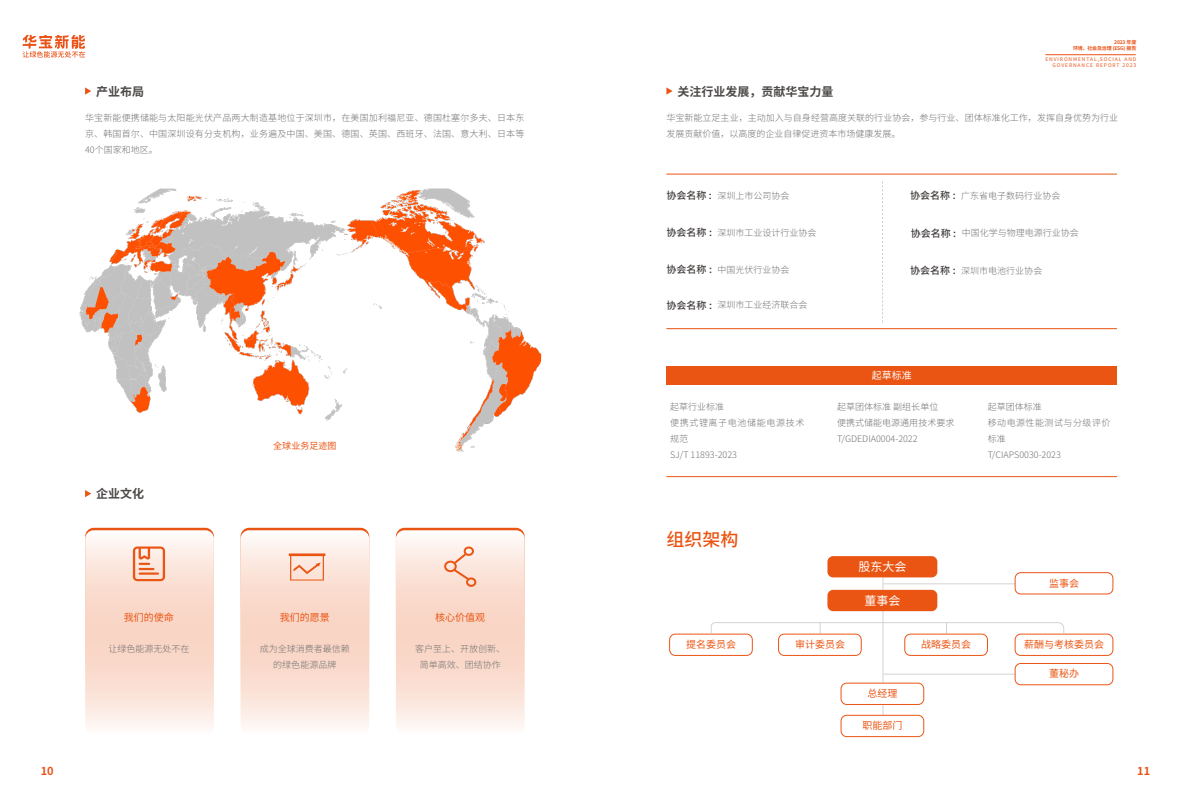
<style>
.page{position:relative;width:1191px;height:808px;background:#fff}
.page>*{position:absolute;margin:0;border:0;box-sizing:border-box;transform-origin:0 0}
.t1{font:500 18px "Source Han Sans CN";color:#ea5514}
.t2{font:700 12px "Source Han Sans CN";color:#4c4948}
.t3{font:12px "Source Han Sans CN";color:#fff}
.t4{font:700 11px "Source Han Sans CN";color:#ea5217}
.t5{font:10px "Source Han Sans CN";color:#ea5514}
.t6{font:500 10px "Source Han Sans CN";color:#3e3a39}
.t7{font:10px "Source Han Sans CN";color:#fff}
.t8{font:300 9px/16px "Source Han Sans CN";color:#727171}
.t9{font:9px "Source Han Sans CN";color:#ea5514}
.t10{font:5px/6px "Source Han Sans CN";letter-spacing:.18em;color:#ea5217;text-align:right}
.t11{font:700 5px/6px "Source Han Sans CN";letter-spacing:-.04em;color:#ea5217;text-align:right}
</style>
<div class="page">
<svg style="left:23px;top:35px;width:62px;height:23px"></svg>
<hr style="left:1045px;top:55px;width:90px;height:1px;background:#ea5217">
<img style="left:79px;top:188px;width:462px;height:264px">
<svg style="left:85px;top:87px;width:6px;height:8px"></svg>
<svg style="left:666px;top:87px;width:6px;height:8px"></svg>
<svg style="left:85px;top:490px;width:6px;height:7px"></svg>
<svg style="left:85px;top:530px;width:129px;height:207px"></svg>
<svg style="left:240px;top:530px;width:129px;height:207px"></svg>
<svg style="left:396px;top:530px;width:128px;height:207px"></svg>
<svg style="left:133px;top:546px;width:32px;height:35px"></svg>
<svg style="left:289px;top:553px;width:36px;height:27px"></svg>
<div style="left:464px;top:546px;width:10px;height:10px;border:2px solid #ea5514;border-radius:50%"></div>
<div style="left:444px;top:561px;width:13px;height:11px;border:2px solid #ea5514;border-radius:50%"></div>
<div style="left:466px;top:577px;width:10px;height:10px;border:2px solid #ea5514;border-radius:50%"></div>
<svg style="left:451px;top:551px;width:20px;height:31px"></svg>
<div style="left:666px;top:366px;width:451px;height:18px;background:#ea5514"></div>
<svg style="left:882px;top:181px;width:1px;height:141px"></svg>
<hr style="left:666px;top:174px;width:451px;height:1px;background:#ea5514">
<hr style="left:666px;top:328px;width:451px;height:1px;background:#ea5514">
<hr style="left:666px;top:476px;width:451px;height:1px;background:#ea5514">
<hr style="left:883px;top:584px;width:131px;height:1px;background:#d3d3d4">
<hr style="left:882px;top:577px;width:1px;height:106px;background:#d3d3d4">
<hr style="left:883px;top:674px;width:131px;height:1px;background:#d3d3d4">
<div style="left:827px;top:556px;width:110px;height:21px;background:#ea5514;border-radius:6px"></div>
<div style="left:827px;top:590px;width:110px;height:21px;background:#ea5514;border-radius:6px"></div>
<div style="left:669px;top:634px;width:83px;height:22px;border:1px solid #ea5514;border-radius:6px"></div>
<div style="left:778px;top:634px;width:83px;height:22px;border:1px solid #ea5514;border-radius:6px"></div>
<div style="left:904px;top:634px;width:83px;height:22px;border:1px solid #ea5514;border-radius:6px"></div>
<div style="left:840px;top:683px;width:84px;height:22px;border:1px solid #ea5514;border-radius:6px"></div>
<div style="left:840px;top:715px;width:84px;height:22px;border:1px solid #ea5514;border-radius:6px"></div>
<div style="left:1014px;top:634px;width:99px;height:22px;border:1px solid #ea5514;border-radius:6px"></div>
<div style="left:1014px;top:572px;width:99px;height:22px;border:1px solid #ea5514;border-radius:6px"></div>
<div style="left:1014px;top:663px;width:99px;height:22px;border:1px solid #ea5514;border-radius:6px"></div>
<svg style="left:710px;top:622px;width:354px;height:12px"></svg>
<p class="t11" style="left:1073px;top:39px;width:65px">2023 年度<br>环境、社会及治理 (ESG) 报告</p>
<h2 class="t2" style="left:96px;top:84px;width:49px">产业布局</h2>
<h2 class="t2" style="left:677px;top:84px;width:157px">关注行业发展，贡献华宝力量</h2>
<p class="t10" style="left:1045px;top:56px;width:92px">ENVIRONMENTAL,SOCIAL AND<br>GOVERNANCE REPORT 2023</p>
<p class="t8" style="left:85px;top:110px;width:441px;text-align:justify">华宝新能便携储能与太阳能光伏产品两大制造基地位于深圳市，在美国加利福尼亚、德国杜塞尔多夫、日本东京、韩国首尔、中国深圳设有分支机构，业务遍及中国、美国、德国、英国、西班牙、法国、意大利、日本等40个国家和地区。</p>
<p class="t8" style="left:666px;top:110px;width:453px">华宝新能立足主业，主动加入与自身经营高度关联的行业协会，参与行业、团体标准化工作，发挥自身优势为行业发展贡献价值，以高度的企业自律促进资本市场健康发展。</p>
<p class="t8" style="left:717px;top:188px;width:73px">深圳上市公司协会</p>
<p class="t8" style="left:961px;top:188px;width:100px">广东省电子数码行业协会</p>
<p class="t8" style="left:961px;top:225px;width:118px">中国化学与物理电源行业协会</p>
<p class="t8" style="left:717px;top:262px;width:73px">中国光伏行业协会</p>
<p class="t8" style="left:961px;top:263px;width:82px">深圳市电池行业协会</p>
<p class="t8" style="left:717px;top:297px;width:91px">深圳市工业经济联合会</p>
<p class="t6" style="left:666px;top:190px;width:47px">协会名称 :</p>
<p class="t6" style="left:910px;top:190px;width:47px">协会名称 :</p>
<p class="t6" style="left:910px;top:227px;width:47px">协会名称 :</p>
<p class="t6" style="left:666px;top:264px;width:47px">协会名称 :</p>
<p class="t6" style="left:910px;top:265px;width:47px">协会名称 :</p>
<p class="t6" style="left:666px;top:299px;width:47px">协会名称 :</p>
<p class="t6" style="left:666px;top:227px;width:47px">协会名称 :</p>
<p class="t8" style="left:717px;top:225px;width:100px">深圳市工业设计行业协会</p>
<h2 class="t2" style="left:96px;top:487px;width:49px">企业文化</h2>
<p class="t9" style="left:273px;top:441px;width:64px">全球业务足迹图</p>
<p class="t5" style="left:124px;top:613px;width:51px">我们的使命</p>
<p class="t5" style="left:280px;top:613px;width:51px">我们的愿景</p>
<p class="t5" style="left:435px;top:613px;width:51px">核心价值观</p>
<p class="t8" style="left:108px;top:641px;width:82px">让绿色能源无处不在</p>
<p class="t8" style="left:260px;top:641px;width:91px;text-align:center">成为全球消费者最信赖的绿色能源品牌</p>
<p class="t8" style="left:415px;top:641px;width:91px;text-align:center">客户至上、开放创新、简单高效、团结协作</p>
<p class="t7" style="left:871px;top:370px;width:41px">起草标准</p>
<p class="t8" style="left:670px;top:399px;width:136px">起草行业标准<br>便携式锂离子电池储能电源技术规范<br>SJ/T 11893-2023</p>
<p class="t8" style="left:837px;top:399px;width:118px">起草团体标准 副组长单位<br>便携式储能电源通用技术要求<br>T/GDEDIA0004-2022</p>
<p class="t8" style="left:987px;top:399px;width:124px">起草团体标准<br>移动电源性能测试与分级评价标准<br>T/CIAPS0030-2023</p>
<h1 class="t1" style="left:666px;top:530px;width:73px">组织架构</h1>
<h2 class="t3" style="left:858px;top:561px;width:49px">股东大会</h2>
<h2 class="t3" style="left:864px;top:594px;width:37px">董事会</h2>
<p class="t5" style="left:686px;top:639px;width:51px">提名委员会</p>
<p class="t5" style="left:795px;top:639px;width:51px">审计委员会</p>
<p class="t5" style="left:921px;top:639px;width:51px">战略委员会</p>
<p class="t5" style="left:867px;top:688px;width:31px">总经理</p>
<p class="t5" style="left:862px;top:720px;width:41px">职能部门</p>
<p class="t5" style="left:1049px;top:578px;width:31px">监事会</p>
<p class="t5" style="left:1024px;top:639px;width:81px">薪酬与考核委员会</p>
<p class="t5" style="left:1049px;top:669px;width:31px">董秘办</p>
<p class="t4" style="left:41px;top:765px;width:14px">10</p>
<p class="t4" style="left:1137px;top:765px;width:14px">11</p>
</div>
